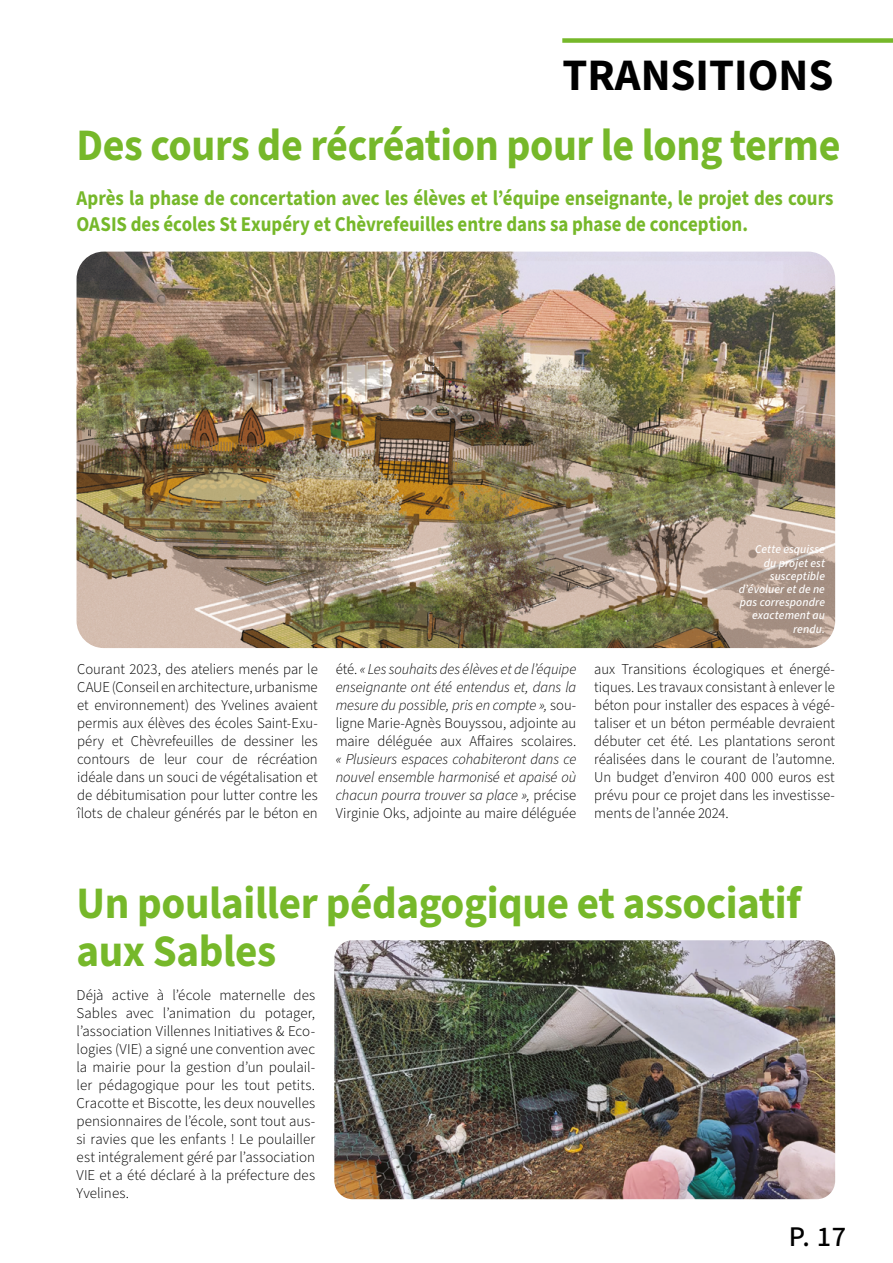
<style>
.page{position:relative;width:893px;height:1263px;background:#fff}
.page>*{position:absolute;margin:0;border:0;box-sizing:border-box;transform-origin:0 0}
.t1{font:700 45px/48px "Source Sans 3";letter-spacing:-.01em;color:#76b82a;scale:.96 1}
.t2{font:700 45px "Source Sans 3";letter-spacing:-.01em;color:#76b82a;scale:.94 1}
.t3{font:700 45px "Source Sans 3";color:#000}
.t4{font:500 28.5px "Source Sans 3";color:#000}
.t5{font:700 21px/25.2px "Source Sans 3";color:#76b82a;scale:.9 1}
.t6{font:300 15px/18px "Source Sans 3";color:#000;text-align:justify}
.t7{font:italic 300 15px/18px "Source Sans 3";letter-spacing:-.005em;color:#000;text-align:justify}
.t8{font:italic 500 11.85px/13.2px "Source Sans 3";letter-spacing:.01em;color:#fff;text-align:right}
.s1{font-style:normal}
</style>
<div class="page">
<div style="left:562px;top:38px;width:331px;height:5px;background:#76b82a"></div>
<img style="left:334px;top:940px;width:501px;height:259px">
<img style="left:77px;top:252px;width:758px;height:396px">
<h1 class="t3" style="left:563px;top:45px;width:272px">TRANSITIONS</h1>
<h1 class="t2" style="left:77px;top:115px;width:814px">Des cours de récréation pour le long terme</h1>
<h3 class="t5" style="left:77px;top:186px;width:843px">Après la phase de concertation avec les élèves et l’équipe enseignante, le projet des cours<br>OASIS des écoles St Exupéry et Chèvrefeuilles entre dans sa phase de conception.</h3>
<p class="t6" style="left:77px;top:660px;width:242px">Courant 2023, des ateliers menés par le CAUE (Conseil en architecture, urbanisme et environnement) des Yvelines avaient permis aux élèves des écoles Saint-Exu&shy;péry et Chèvrefeuilles de dessiner les contours de leur cour de récréation idéale dans un souci de végétalisation et de débitumisation pour lutter contre les îlots de chaleur générés par le béton en</p>
<p class="t7" style="left:336px;top:660px;width:242px"><span class="s1">été.</span> « Les souhaits des élèves et de l’équipe enseignante ont été entendus et, dans la mesure du possible, pris en compte », <span class="s1">sou&shy;ligne Marie-Agnès Bouyssou, adjointe au maire déléguée aux Affaires scolaires.</span></p>
<p class="t7" style="left:336px;top:750px;width:242px">« Plusieurs espaces cohabiteront dans ce nouvel ensemble harmonisé et apaisé où chacun pourra trouver sa place », <span class="s1">précise Virginie Oks, adjointe au maire déléguée</span></p>
<p class="t8" style="left:739px;top:543px;width:88px">Cette esquisse<br>du projet est susceptible d’évoluer et de ne pas correspondre exactement au rendu.</p>
<p class="t6" style="left:594px;top:660px;width:242px">aux Transitions écologiques et énergé&shy;tiques. Les travaux consistant à enlever le béton pour installer des espaces à végé&shy;taliser et un béton perméable devraient débuter cet été. Les plantations seront réalisées dans le courant de l’automne.<br>Un budget d’environ 400 000 euros est prévu pour ce projet dans les investisse&shy;ments de l’année 2024.</p>
<h1 class="t1" style="left:77px;top:879px;width:756px">Un poulailler pédagogique et associatif aux Sables</h1>
<p class="t6" style="left:77px;top:986px;width:240px">Déjà active à l’école maternelle des Sables avec l’animation du potager, l’association Villennes Initiatives &amp; Eco&shy;logies (VIE) a signé une convention avec la mairie pour la gestion d’un poulail&shy;ler pédagogique pour les tout petits.<br>Cracotte et Biscotte, les deux nouvelles pensionnaires de l’école, sont tout aus&shy;si ravies que les enfants ! Le poulailler est intégralement géré par l’association VIE et a été déclaré à la préfecture des Yvelines.</p>
<h2 class="t4" style="left:789px;top:1219px;width:59px">P. 17</h2>
</div>
